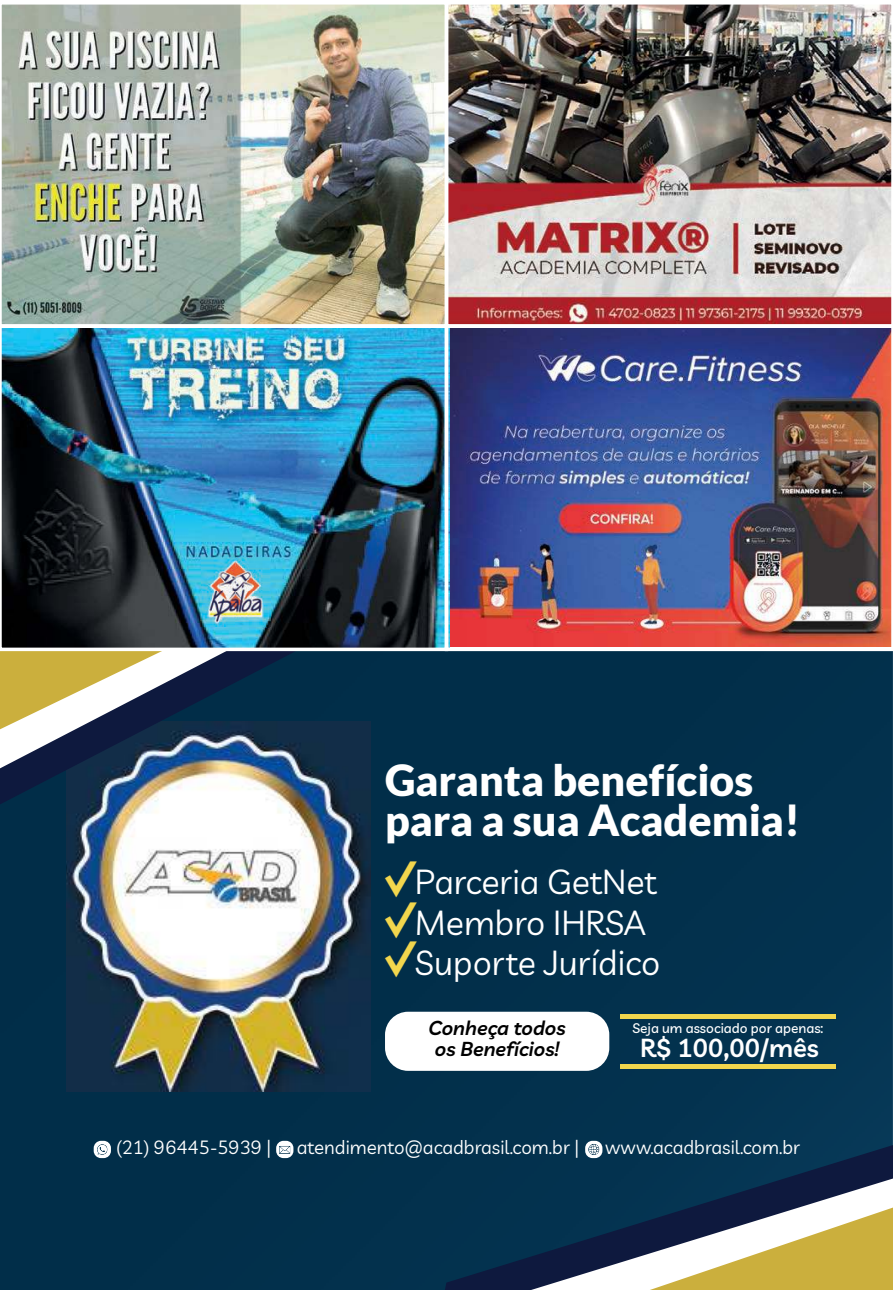
<style>
.page{position:relative;width:893px;height:1290px;background:#fff}
.page>*{position:absolute;margin:0;border:0;box-sizing:border-box;transform-origin:0 0}
.t1{font:800 45.85px/39.9px "Fashion Fetish";color:#f2d64d;text-align:justify}
.t2{font:900 42.88px/40.2px "Lato";color:#fff}
.t3{font:33.95px/40.8px "Livvic";color:#fff}
.t4{font:600 25.38px "Livvic";color:#fff}
.t5{font:italic 600 19.78px/21.5px "Livvic";color:#000;text-align:center}
.t6{font:18.72px "Livvic";color:#fff}
.t7{font:500 13.65px "Livvic";color:#fff}
</style>
<div class="page">
<div style="left:0;top:651px;width:893px;height:639px;background:#022f4a"></div>
<img style="left:66px;top:721px;width:304px;height:370px">
<svg style="left:0;top:651px;width:298px;height:153px"></svg>
<svg style="left:445px;top:1145px;width:448px;height:145px;background:#052f4d"></svg>
<svg style="left:531px;top:1178px;width:362px;height:112px"></svg>
<div style="left:385px;top:1012px;width:224px;height:59px;background:#fff;border-radius:23px"></div>
<div style="left:276px;top:1141px;width:17px;height:17px;background:#fff;border-radius:7px"></div>
<svg style="left:279px;top:1146px;width:11px;height:8px"></svg>
<div style="left:94px;top:1141px;width:17px;height:17px;background:#fff;border-radius:7px"></div>
<svg style="left:97px;top:1144px;width:11px;height:11px"></svg>
<div style="left:585px;top:1141px;width:17px;height:17px;background:#fff;border-radius:7px"></div>
<svg style="left:588px;top:1144px;width:11px;height:11px"></svg>
<hr style="left:621px;top:1014px;width:215px;height:4px;background:#f2d64d">
<div style="left:621px;top:1064px;width:215px;height:5px;background:#f2d64d"></div>
<img style="left:448px;top:4px;width:444px;height:320px">
<img style="left:1px;top:4px;width:444px;height:320px">
<img style="left:448px;top:324px;width:444px;height:324px">
<img style="left:1px;top:324px;width:444px;height:324px">
<h2 class="t2" style="left:385px;top:763px;width:417px">Garanta benefícios para a sua Academia!</h2>
<h3 class="t3" style="left:415px;top:864px;width:247px">Parceria GetNet<br>Membro IHRSA<br>Suporte Jurídico</h3>
<h1 class="t1" style="left:383px;top:866px;width:34px">✓ ✓ ✓</h1>
<p class="t5" style="left:429px;top:1018px;width:139px">Conheça todos os Benefícios!</p>
<p class="t7" style="left:632px;top:1023px;width:192px">Seja um associado por apenas:</p>
<h3 class="t4" style="left:640px;top:1036px;width:180px">R$ 100,00/mês</h3>
<p class="t6" style="left:116px;top:1140px;width:156px">(21) 96445-5939 |</p>
<p class="t6" style="left:297px;top:1140px;width:284px">atendimento@acadbrasil.com.br |</p>
<p class="t6" style="left:605px;top:1140px;width:197px">www.acadbrasil.com.br</p>
</div>
